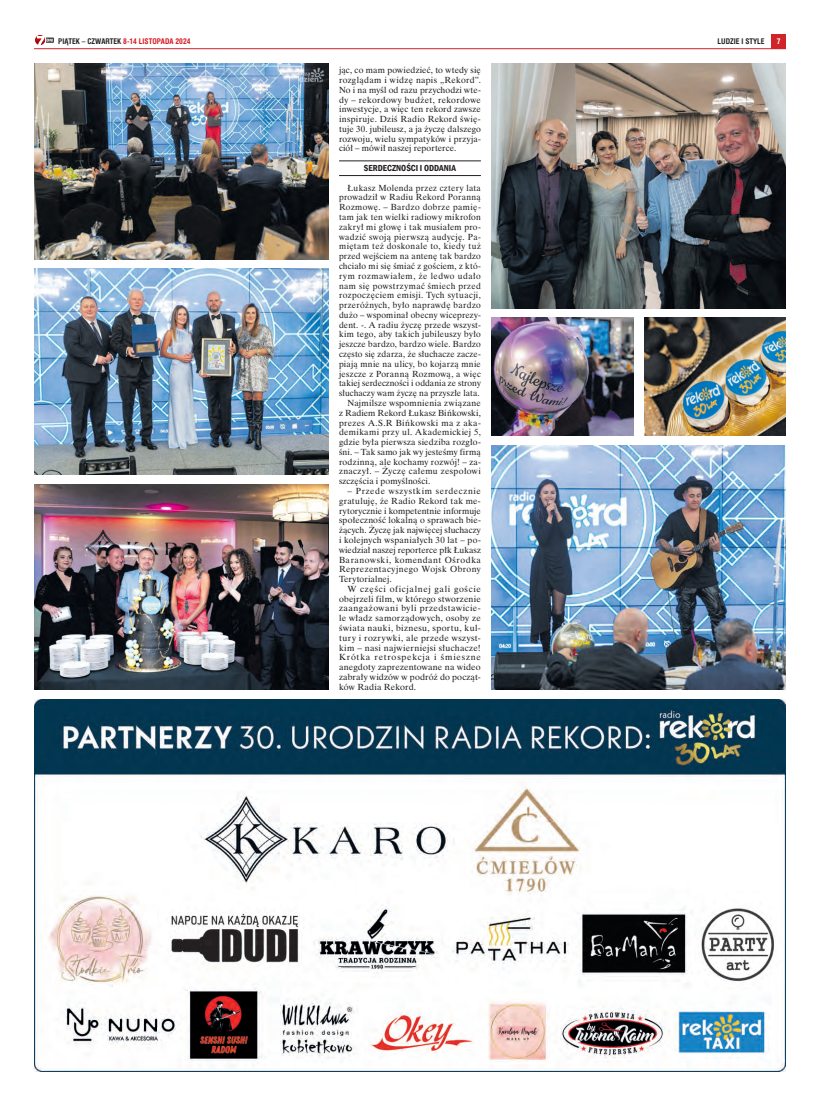
<style>
.page{position:relative;width:820px;height:1106px;background:#fff}
.page>*{position:absolute;margin:0;border:0;box-sizing:border-box;transform-origin:0 0}
.t1{font:600 condensed 9px "Franklin Gothic";color:#231f20}
.t2{font:8.5px/9.8px "Dutch 801 Rm PL";letter-spacing:.03em;color:#231f20;text-align:justify}
.t3{font:8.5px "Dutch 801 Rm PL";letter-spacing:.01em;color:#231f20}
.t4{font:8.5px "Dutch 801 Rm PL";letter-spacing:.005em;color:#231f20}
.t5{font:8.5px "Dutch 801 Rm PL";letter-spacing:.05em;color:#231f20}
.t6{font:8.5px "Dutch 801 Rm PL";letter-spacing:.055em;color:#231f20}
.t7{font:700 7.5px "Swis 721 Cn PL";color:#d7171f}
.t8{font:700 7.5px "Swis 721 Cn PL";color:#231f20}
.t9{font:700 7.5px "Swis 721 Cn PL";color:#fff}
.s1{color:#231f20}
</style>
<div class="page">
<div style="left:771px;top:34px;width:14px;height:14px;background:#d1232a"></div>
<svg style="left:35px;top:35px;width:18px;height:10px"></svg>
<hr style="left:34px;top:48px;width:751px;height:1px;background:#d1232a">
<hr style="left:339px;top:161px;width:141px;height:1px;background:#231f20">
<hr style="left:339px;top:175px;width:141px;height:1px;background:#231f20">
<img style="left:34px;top:63px;width:294px;height:196px">
<img style="left:34px;top:269px;width:294px;height:205px">
<img style="left:34px;top:484px;width:294px;height:205px">
<img style="left:491px;top:63px;width:294px;height:245px">
<img style="left:491px;top:445px;width:294px;height:244px">
<img style="left:491px;top:318px;width:142px;height:117px">
<img style="left:644px;top:318px;width:141px;height:117px">
<img style="left:34px;top:699px;width:751px;height:372px">
<p class="t7" style="left:58px;top:37px;width:134px"><span class="s1">PIĄTEK – CZWARTEK</span> 8-14 LISTOPADA 2024</p>
<p class="t8" style="left:717px;top:37px;width:49px">LUDZIE I STYLE</p>
<p class="t9" style="left:776px;top:37px;width:5px">7</p>
<p class="t2" style="left:339px;top:65px;width:143px">jąc, co mam powiedzieć, to wtedy się rozglądam i widzę napis „Rekord”.<br>No i na myśl od razu przychodzi wte&shy;dy – rekordowy budżet, rekordowe inwestycje, a więc ten rekord zawsze inspiruje. Dziś Radio Rekord świę&shy;tuje 30. jubileusz, a ja życzę dalszego rozwoju, wielu sympatyków i przyja&shy;ciół – mówił naszej reporterce.</p>
<p class="t1" style="left:364px;top:162px;width:93px">SERDECZNOŚCI I ODDANIA</p>
<p class="t2" style="left:347px;top:183px;width:135px">Łukasz Molenda przez cztery lata</p>
<p class="t2" style="left:339px;top:192px;width:143px">prowadził w Radiu Rekord Poranną</p>
<p class="t2" style="left:339px;top:202px;width:143px">Rozmowę. – Bardzo dobrze pamię-</p>
<p class="t2" style="left:339px;top:212px;width:143px">tam jak ten wielki radiowy mikrofon</p>
<p class="t2" style="left:339px;top:222px;width:143px">zakrył mi głowę i tak musiałem pro-</p>
<p class="t2" style="left:339px;top:231px;width:143px">wadzić swoją pierwszą audycję. Pa-</p>
<p class="t2" style="left:339px;top:241px;width:143px">miętam też doskonale to, kiedy tuż</p>
<p class="t2" style="left:339px;top:251px;width:143px">przed wejściem na antenę tak bardzo</p>
<p class="t2" style="left:339px;top:261px;width:143px">chciało mi się śmiać z gościem, z któ-</p>
<p class="t6" style="left:339px;top:270px;width:143px">rym rozmawiałem, że ledwo udało</p>
<p class="t2" style="left:339px;top:280px;width:143px">nam się powstrzymać śmiech przed</p>
<p class="t5" style="left:339px;top:290px;width:143px">rozpoczęciem emisji. Tych sytuacji,</p>
<p class="t2" style="left:339px;top:300px;width:143px">przeróżnych, było naprawdę bardzo</p>
<p class="t2" style="left:339px;top:310px;width:143px">dużo – wspominał obecny wiceprezy-</p>
<p class="t2" style="left:339px;top:319px;width:143px">dent. -. A radiu życzę przede wszyst-</p>
<p class="t2" style="left:339px;top:329px;width:143px">kim tego, aby takich jubileuszy było</p>
<p class="t2" style="left:339px;top:339px;width:143px">jeszcze bardzo, bardzo wiele. Bardzo</p>
<p class="t2" style="left:339px;top:349px;width:143px">często się zdarza, że słuchacze zacze-</p>
<p class="t2" style="left:339px;top:359px;width:143px">piają mnie na ulicy, bo kojarzą mnie</p>
<p class="t2" style="left:339px;top:368px;width:143px">jeszcze z Poranną Rozmową, a więc</p>
<p class="t4" style="left:339px;top:378px;width:143px">takiej serdeczności i oddania ze strony</p>
<p class="t3" style="left:339px;top:387px;width:142px">słuchaczy wam życzę na przyszłe lata.</p>
<p class="t2" style="left:347px;top:398px;width:135px">Najmilsze wspomnienia związane</p>
<p class="t3" style="left:339px;top:407px;width:143px">z Radiem Rekord Łukasz Bińkowski,</p>
<p class="t2" style="left:339px;top:417px;width:143px">prezes A.S.R Bińkowski ma z aka-</p>
<p class="t2" style="left:339px;top:427px;width:143px">demikami przy ul. Akademickiej 5,</p>
<p class="t2" style="left:339px;top:437px;width:143px">gdzie była pierwsza siedziba rozgło-</p>
<p class="t3" style="left:339px;top:446px;width:143px">śni. – Tak samo jak wy jesteśmy firmą</p>
<p class="t2" style="left:339px;top:456px;width:143px">rodzinną, ale kochamy rozwój! – za-</p>
<p class="t2" style="left:339px;top:466px;width:143px">znaczył. – Życzę całemu zespołowi</p>
<p class="t2" style="left:339px;top:476px;width:93px">szczęścia i pomyślności.</p>
<p class="t2" style="left:339px;top:486px;width:143px;text-indent:8px">– Przede wszystkim serdecznie gratuluję, że Radio Rekord tak me&shy;rytorycznie i kompetentnie informuje społeczność lokalną o sprawach bie&shy;żących. Życzę jak najwięcej słuchaczy i kolejnych wspaniałych 30 lat – po&shy;wiedział naszej reporterce płk Łukasz Baranowski, komendant Ośrodka Reprezentacyjnego Wojsk Obrony Terytorialnej.</p>
<p class="t2" style="left:339px;top:584px;width:143px;text-indent:9px">W części oficjalnej gali goście obejrzeli film, w którego stworzenie zaangażowani byli przedstawicie&shy;le władz samorządowych, osoby ze świata nauki, biznesu, sportu, kul&shy;tury i rozrywki, ale przede wszyst&shy;kim – nasi najwierniejsi słuchacze!<br>Krótka retrospekcja i śmieszne anegdoty zaprezentowane na wideo zabrały widzów w podróż do począt&shy;ków Radia Rekord.</p>
</div>
